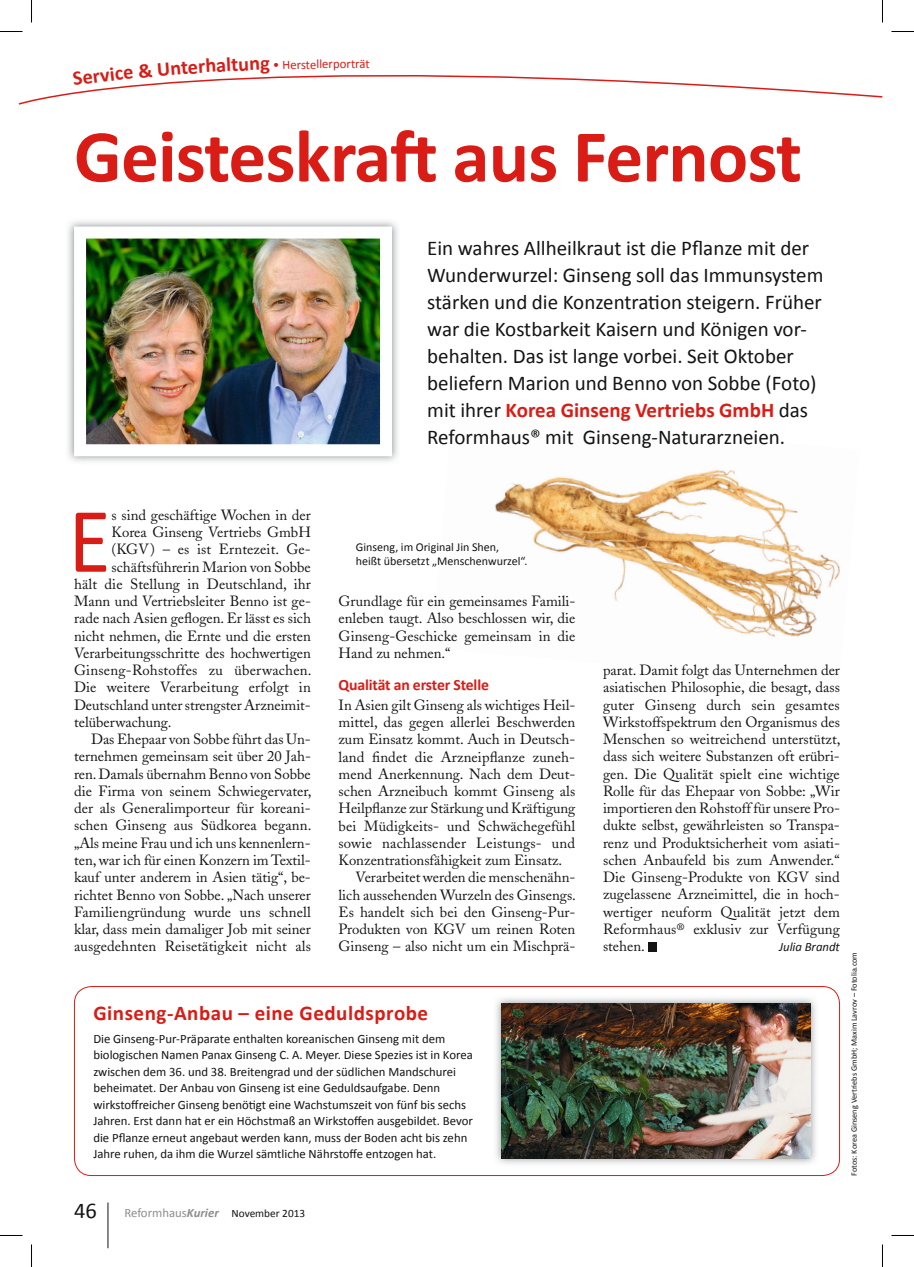
<style>
.page{position:relative;width:914px;height:1267px;background:#fff}
.page>*{position:absolute;margin:0;border:0;box-sizing:border-box;transform-origin:0 0}
.t1{font:93.3px "Calibri";color:#d91c15;scale:.93 1}
.t2{font:700 75px "Calibri";letter-spacing:-.01em;color:#d91c15}
.t3{font:21px/27px "Calibri";color:#141315}
.t4{font:700 21px "Calibri";letter-spacing:.025em;color:#d91c15}
.t5{font:700 20.25px "Calibri";color:#d91c15}
.t6{font:700 15.75px "Calibri";letter-spacing:-.01em;color:#d91c15}
.t7{font:14.7px/17.2px "Adobe Caslon";color:#141315;text-align:justify}
.t8{font:12.75px/16.5px "Calibri";color:#141315}
.t9{font:12.75px "Calibri";color:#d91c15}
.t10{font:italic 12.75px "Calibri";color:#141315}
.t11{font:12px/14.2px "Calibri";color:#141315}
.t12{font:11.25px "Calibri";color:#141315}
.t13{font:8.25px "Calibri";color:#141315}
.s1{font-weight:400;font-size:12.75px}
.s2{font-weight:700;color:#d91c15}
.s3{font-size:22.5px}
.s4{font-size:12.75px;color:#8b8d8f}
.s5{font-weight:700;font-style:italic;font-size:12.75px;color:#8b8d8f}
</style>
<div class="page">
<hr style="left:108px;top:1202px;width:1px;height:46px;background:#141315">
<img style="left:495px;top:470px;width:345px;height:167px">
<img style="left:68px;top:221px;width:330px;height:241px">
<img style="left:87px;top:239px;width:292px;height:204px">
<div style="left:74px;top:226px;width:318px;height:230px;border:12px solid #fff"></div>
<svg style="left:19px;top:75px;width:864px;height:30px"></svg>
<div style="left:647px;top:942px;width:9px;height:9px;background:#141315"></div>
<div style="left:74px;top:986px;width:765px;height:189px;border:1px solid #d91c15;border-radius:17px"></div>
<img style="left:496px;top:998px;width:320px;height:166px">
<img style="left:501px;top:1003px;width:309px;height:155px">
<svg style="left:0;top:31px;width:22px;height:1px"></svg>
<svg style="left:891px;top:31px;width:22px;height:1px"></svg>
<svg style="left:0;top:1235px;width:22px;height:1px"></svg>
<svg style="left:891px;top:1235px;width:22px;height:1px"></svg>
<svg style="left:31px;top:0;width:1px;height:23px"></svg>
<svg style="left:31px;top:1244px;width:1px;height:22px"></svg>
<svg style="left:882px;top:0;width:1px;height:23px"></svg>
<svg style="left:882px;top:1244px;width:1px;height:22px"></svg>
<svg style="left:72px;top:75px;width:126px;height:10px"></svg>
<h3 class="t5" style="left:197px;top:54px;width:42px;rotate:-3deg">rhalt</h3>
<h3 class="t5" style="left:238px;top:51px;width:53px;rotate:-2deg">ung <span class="s1">• H</span></h3>
<p class="t9" style="left:290px;top:57px;width:62px;rotate:-1deg">erstellerpor</p>
<p class="t9" style="left:351px;top:56px;width:20px">trät</p>
<h2 class="t2" style="left:74px;top:110px;width:729px">Geisteskraft aus Fernost</h2>
<p class="t3" style="left:427px;top:233px;width:398px">Ein wahres Allheilkraut ist die Pflanze mit der Wunderwurzel: Ginseng soll das Immunsystem stärken und die Konzentration steigern. Früher war die Kostbarkeit Kaisern und Königen vor&shy;behalten. Das ist lange vorbei. Seit Oktober beliefern Marion und Benno von Sobbe (Foto) mit ihrer <span class="s2">Korea Ginseng Vertriebs GmbH</span> das Reformhaus® mit Ginseng-Naturarzneien.</p>
<h1 class="t1" style="left:68px;top:483px;width:47px">E</h1>
<p class="t7" style="left:112px;top:506px;width:201px">s sind geschäftige Wochen in der</p>
<p class="t7" style="left:112px;top:524px;width:201px">Korea Ginseng Vertriebs GmbH</p>
<p class="t7" style="left:112px;top:541px;width:201px">(KGV) – es ist Erntezeit. Ge-</p>
<p class="t7" style="left:112px;top:558px;width:201px">schäftsführerin Marion von Sobbe</p>
<p class="t7" style="left:74px;top:575px;width:238px">hält die Stellung in Deutschland, ihr</p>
<p class="t7" style="left:74px;top:592px;width:238px">Mann und Vertriebsleiter Benno ist ge-</p>
<p class="t7" style="left:74px;top:610px;width:238px">rade nach Asien geflogen. Er lässt es sich</p>
<p class="t7" style="left:74px;top:627px;width:238px">nicht nehmen, die Ernte und die ersten</p>
<p class="t7" style="left:74px;top:644px;width:238px">Verarbeitungsschritte des hochwertigen</p>
<p class="t7" style="left:74px;top:661px;width:239px">Ginseng-Rohstoffes zu überwachen.</p>
<p class="t7" style="left:74px;top:679px;width:238px">Die weitere Verarbeitung erfolgt in</p>
<p class="t7" style="left:74px;top:696px;width:238px">Deutschland unter strengster Arzneimit-</p>
<p class="t7" style="left:74px;top:713px;width:99px">telüberwachung.</p>
<p class="t7" style="left:91px;top:730px;width:221px">Das Ehepaar von Sobbe führt das Un-</p>
<p class="t7" style="left:74px;top:748px;width:238px">ternehmen gemeinsam seit über 20 Jah-</p>
<p class="t7" style="left:74px;top:765px;width:238px">ren. Damals übernahm Benno von Sobbe</p>
<p class="t7" style="left:74px;top:782px;width:239px">die Firma von seinem Schwiegervater,</p>
<p class="t7" style="left:74px;top:799px;width:238px">der als General importeur für koreani-</p>
<p class="t7" style="left:74px;top:817px;width:239px">schen Ginseng aus Südkorea begann.</p>
<p class="t7" style="left:74px;top:834px;width:238px">„Als meine Frau und ich uns kennenlern-</p>
<p class="t7" style="left:74px;top:851px;width:238px">ten, war ich für einen Konzern im Textil-</p>
<p class="t7" style="left:74px;top:868px;width:238px">kauf unter anderem in Asien tätig“, be-</p>
<p class="t7" style="left:74px;top:886px;width:238px">richtet Benno von Sobbe. „Nach unserer</p>
<p class="t7" style="left:74px;top:903px;width:238px">Familiengründung wurde uns schnell</p>
<p class="t7" style="left:74px;top:920px;width:238px">klar, dass mein damaliger Job mit seiner</p>
<p class="t7" style="left:74px;top:937px;width:238px">ausgedehnten Reisetätigkeit nicht als</p>
<p class="t11" style="left:356px;top:539px;width:173px">Ginseng, im Original Jin Shen,<br>heißt übersetzt „Menschenwurzel“.</p>
<p class="t7" style="left:338px;top:592px;width:238px">Grundlage für ein gemeinsames Famili&shy;enleben taugt. Also beschlossen wir, die Ginseng-Geschicke gemeinsam in die Hand zu nehmen.“</p>
<p class="t6" style="left:338px;top:674px;width:152px">Qualität an erster Stelle</p>
<p class="t7" style="left:338px;top:696px;width:238px">In Asien gilt Ginseng als wichtiges Heil-</p>
<p class="t7" style="left:338px;top:713px;width:238px">mittel, das gegen allerlei Beschwerden</p>
<p class="t7" style="left:338px;top:730px;width:238px">zum Einsatz kommt. Auch in Deutsch-</p>
<p class="t7" style="left:338px;top:748px;width:238px">land findet die Arzneipflanze zuneh-</p>
<p class="t7" style="left:338px;top:765px;width:238px">mend Anerkennung. Nach dem Deut-</p>
<p class="t7" style="left:338px;top:782px;width:238px">schen Arzneibuch kommt Ginseng als</p>
<p class="t7" style="left:338px;top:799px;width:238px">Heilpflanze zur Stärkung und Kräftigung</p>
<p class="t7" style="left:338px;top:817px;width:238px">bei Müdigkeits- und Schwächegefühl</p>
<p class="t7" style="left:338px;top:834px;width:238px">sowie nachlassender Leistungs- und</p>
<p class="t7" style="left:338px;top:851px;width:225px">Konzentrationsfähigkeit zum Einsatz.</p>
<p class="t7" style="left:355px;top:868px;width:221px">Verarbeitet werden die menschenähn-</p>
<p class="t7" style="left:338px;top:886px;width:239px">lich aussehenden Wurzeln des Ginsengs.</p>
<p class="t7" style="left:338px;top:903px;width:238px">Es handelt sich bei den Ginseng-Pur-</p>
<p class="t7" style="left:338px;top:920px;width:238px">Produkten von KGV um reinen Roten</p>
<p class="t7" style="left:338px;top:937px;width:238px">Ginseng – also nicht um ein Mischprä-</p>
<h3 class="t4" style="left:93px;top:999px;width:336px">Ginseng-Anbau – eine Geduldsprobe</h3>
<p class="t8" style="left:93px;top:1029px;width:381px">Die Ginseng-Pur-Präparate enthalten koreanischen Ginseng mit dem biologischen Namen Panax Ginseng C. A. Meyer. Diese Spezies ist in Korea zwischen dem 36. und 38. Breitengrad und der südlichen Mandschurei beheimatet. Der Anbau von Ginseng ist eine Geduldsaufgabe. Denn wirkstoffreicher Ginseng benötigt eine Wachstumszeit von fünf bis sechs Jahren. Erst dann hat er ein Höchstmaß an Wirkstoffen ausgebildet. Bevor die Pflanze erneut angebaut werden kann, muss der Boden acht bis zehn Jahre ruhen, da ihm die Wurzel sämtliche Nährstoffe entzogen hat.</p>
<p class="t12" style="left:74px;top:1206px;width:232px"><span class="s3">46</span> <span class="s4">Reformhaus</span><span class="s5">Kurier</span> November 2013</p>
<p class="t7" style="left:603px;top:661px;width:239px">parat. Damit folgt das Unternehmen der asiatischen Philosophie, die besagt, dass guter Ginseng durch sein gesamtes Wirkstoffspektrum den Organismus des Menschen so weitreichend unterstützt, dass sich weitere Substanzen oft erübri&shy;gen. Die Qualität spielt eine wichtige Rolle für das Ehepaar von Sobbe: „Wir importieren den Rohstoff für unsere Pro&shy;dukte selbst, gewährleisten so Transpa&shy;renz und Produktsicherheit vom asiati&shy;schen Anbaufeld bis zum Anwender.“ Die Ginseng-Produkte von KGV sind zugelassene Arzneimittel, die in hoch&shy;wertiger neuform Qualität jetzt dem Reformhaus® exklusiv zur Verfügung stehen.</p>
<p class="t10" style="left:779px;top:939px;width:62px">Julia Brandt</p>
<p class="t13" style="left:848px;top:1175px;width:225px;rotate:-90deg">Fotos: Korea Ginseng Vertriebs GmbH; Maxim Lavrov – Fotolia.com</p>
</div>
